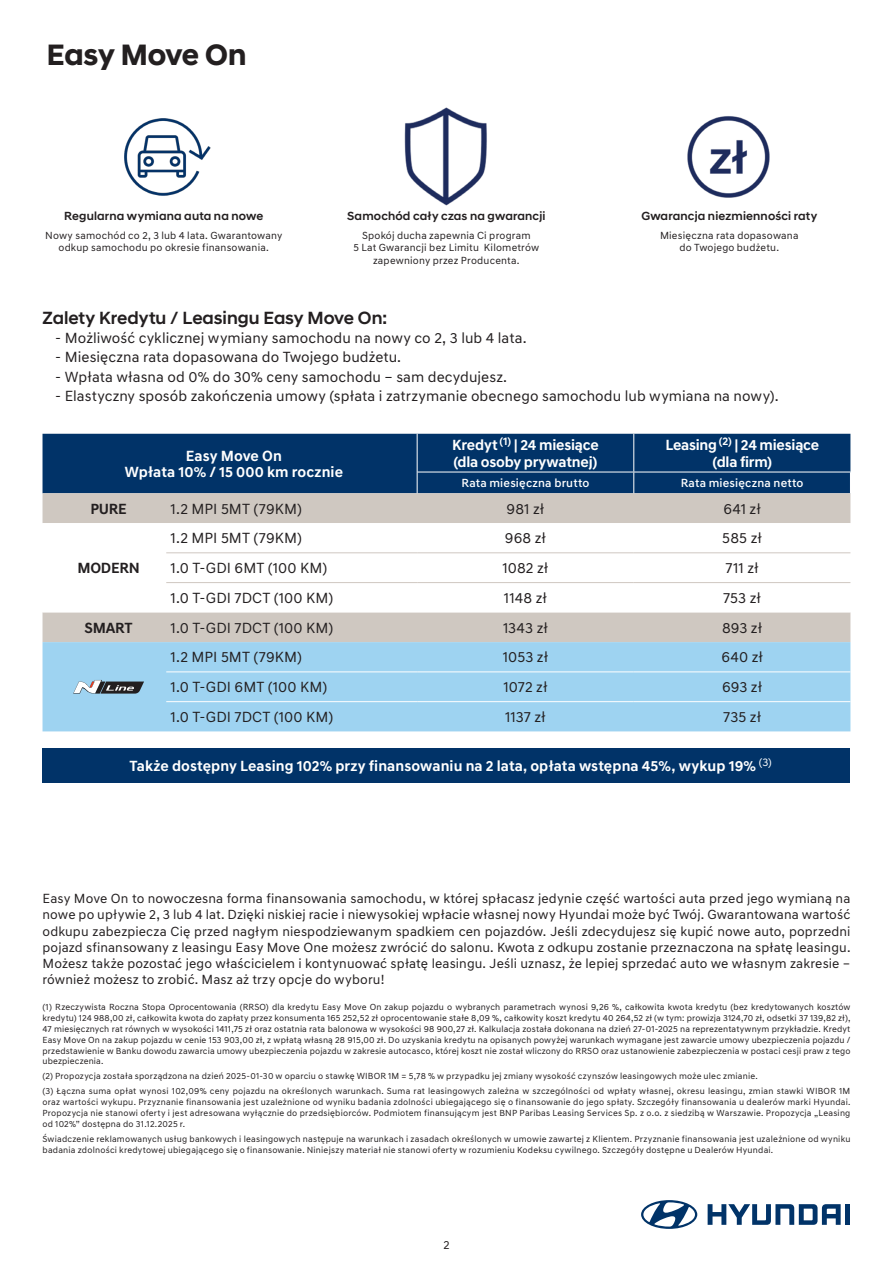
<style>
.page{position:relative;width:893px;height:1263px;background:#fff}
.page>*{position:absolute;margin:0;border:0;box-sizing:border-box;transform-origin:0 0}
.t1{font:700 30px "Hyundai Sans Head";letter-spacing:-.005em;color:#231f20}
.t2{font:500 18px "Hyundai Sans Head";color:#231f20}
.t3{font:15px "Hyundai Sans Text";letter-spacing:.005em;color:#231f20}
.t4{font:700 15px "Hyundai Sans Text";letter-spacing:.005em;color:#fff}
.t5{font:700 15px "Hyundai Sans Text";letter-spacing:-.015em;color:#fff}
.t6{font:700 15px "Hyundai Sans Text";letter-spacing:-.015em;color:#231f20}
.t7{font:13.5px/16.2px "Hyundai Sans Text";letter-spacing:.01em;color:#231f20;text-align:justify}
.t8{font:500 12px "Hyundai Sans Head";letter-spacing:.015em;color:#231f20}
.t9{font:500 12px "Hyundai Sans Text";letter-spacing:.015em;color:#fff}
.t10{font:12px "Hyundai Sans Text";color:#231f20}
.t11{font:10.5px/12.6px "Hyundai Sans Text";letter-spacing:.015em;color:#231f20;text-align:center}
.t12{font:9px/10.8px "Hyundai Sans Text";letter-spacing:.02em;color:#231f20;text-align:justify}
</style>
<div class="page">
<svg style="left:708px;top:1204px;width:133px;height:21px"></svg>
<div style="left:845px;top:1204px;width:5px;height:21px;background:#013368"></div>
<svg style="left:641px;top:1200px;width:56px;height:29px"></svg>
<div style="left:43px;top:434px;width:807px;height:59px;background:#013368"></div>
<div style="left:43px;top:493px;width:807px;height:149px;background:#cfc8c1"></div>
<svg style="left:43px;top:523px;width:807px;height:89px"></svg>
<div style="left:43px;top:642px;width:807px;height:89px;background:#9ed3f1"></div>
<div style="left:43px;top:748px;width:807px;height:34px;background:#013368"></div>
<hr style="left:417px;top:434px;width:1px;height:38px;background:#fff">
<hr style="left:633px;top:434px;width:1px;height:38px;background:#fff">
<svg style="left:417px;top:473px;width:1px;height:20px"></svg>
<svg style="left:633px;top:473px;width:1px;height:20px"></svg>
<hr style="left:166px;top:671px;width:251px;height:1px;background:#fff">
<hr style="left:417px;top:671px;width:217px;height:1px;background:#fff">
<hr style="left:634px;top:671px;width:216px;height:1px;background:#fff">
<hr style="left:166px;top:701px;width:251px;height:1px;background:#fff">
<hr style="left:417px;top:701px;width:217px;height:1px;background:#fff">
<hr style="left:634px;top:701px;width:216px;height:1px;background:#fff">
<hr style="left:166px;top:552px;width:251px;height:1px;background:#cfc8c1">
<hr style="left:417px;top:552px;width:217px;height:1px;background:#cfc8c1">
<hr style="left:634px;top:552px;width:216px;height:1px;background:#cfc8c1">
<hr style="left:166px;top:582px;width:251px;height:1px;background:#cfc8c1">
<hr style="left:417px;top:582px;width:217px;height:1px;background:#cfc8c1">
<hr style="left:634px;top:582px;width:216px;height:1px;background:#cfc8c1">
<hr style="left:417px;top:472px;width:217px;height:1px;background:#fff">
<hr style="left:634px;top:472px;width:217px;height:1px;background:#fff">
<svg style="left:73px;top:680px;width:71px;height:14px"></svg>
<img style="left:124px;top:118px;width:87px;height:78px">
<img style="left:404px;top:107px;width:83px;height:99px">
<img style="left:687px;top:116px;width:83px;height:82px">
<p class="t1" style="left:47px;top:37px;width:201px">Easy Move On</p>
<p class="t8" style="left:64px;top:208px;width:201px">Regularna wymiana auta na nowe</p>
<p class="t11" style="left:45px;top:229px;width:239px">Nowy samochód co 2, 3 lub 4 lata. Gwarantowany odkup samochodu po okresie finansowania.</p>
<p class="t8" style="left:347px;top:208px;width:200px">Samochód cały czas na gwarancji</p>
<p class="t11" style="left:353px;top:229px;width:187px">Spokój ducha zapewnia Ci program<br>5 Lat Gwarancji bez Limitu Kilometrów zapewniony przez Producenta.</p>
<p class="t8" style="left:641px;top:208px;width:177px">Gwarancja niezmienności raty</p>
<p class="t11" style="left:660px;top:229px;width:140px">Miesięczna rata dopasowana do Twojego budżetu.</p>
<p class="t2" style="left:43px;top:307px;width:346px">Zalety Kredytu / Leasingu Easy Move On:</p>
<p class="t3" style="left:55px;top:329px;width:473px">- Możliwość cyklicznej wymiany samochodu na nowy co 2, 3 lub 4 lata.</p>
<p class="t3" style="left:55px;top:348px;width:347px">- Miesięczna rata dopasowana do Twojego budżetu.</p>
<p class="t3" style="left:55px;top:367px;width:453px">- Wpłata własna od 0% do 30% ceny samochodu – sam decydujesz.</p>
<p class="t3" style="left:55px;top:387px;width:725px">- Elastyczny sposób zakończenia umowy (spłata i zatrzymanie obecnego samochodu lub wymiana na nowy).</p>
<p class="t4" style="left:186px;top:446px;width:97px">Easy Move On</p>
<p class="t4" style="left:125px;top:463px;width:220px">Wpłata 10% / 15 000 km rocznie</p>
<p class="t5" style="left:452px;top:436px;width:148px">Kredyt <sup>(1)</sup> | 24 miesiące</p>
<p class="t5" style="left:453px;top:452px;width:146px">(dla osoby prywatnej)</p>
<p class="t5" style="left:665px;top:436px;width:155px">Leasing <sup>(2)</sup> | 24 miesiące</p>
<p class="t4" style="left:713px;top:452px;width:61px">(dla firm)</p>
<p class="t9" style="left:462px;top:476px;width:129px">Rata miesięczna brutto</p>
<p class="t9" style="left:681px;top:476px;width:124px">Rata miesięczna netto</p>
<p class="t6" style="left:90px;top:499px;width:38px">PURE</p>
<p class="t3" style="left:171px;top:500px;width:133px">1.2 MPI 5MT (79KM)</p>
<p class="t3" style="left:507px;top:500px;width:39px">981 zł</p>
<p class="t3" style="left:723px;top:500px;width:39px">641 zł</p>
<p class="t6" style="left:77px;top:559px;width:64px">MODERN</p>
<p class="t3" style="left:171px;top:529px;width:133px">1.2 MPI 5MT (79KM)</p>
<p class="t3" style="left:505px;top:529px;width:43px">968 zł</p>
<p class="t3" style="left:722px;top:529px;width:41px">585 zł</p>
<p class="t3" style="left:171px;top:559px;width:158px">1.0 T-GDI 6MT (100 KM)</p>
<p class="t3" style="left:503px;top:559px;width:47px">1082 zł</p>
<p class="t3" style="left:726px;top:559px;width:35px">711 zł</p>
<p class="t3" style="left:171px;top:589px;width:164px">1.0 T-GDI 7DCT (100 KM)</p>
<p class="t3" style="left:504px;top:589px;width:45px">1148 zł</p>
<p class="t3" style="left:723px;top:589px;width:39px">753 zł</p>
<p class="t6" style="left:85px;top:618px;width:50px">SMART</p>
<p class="t3" style="left:171px;top:619px;width:164px">1.0 T-GDI 7DCT (100 KM)</p>
<p class="t3" style="left:503px;top:619px;width:46px">1343 zł</p>
<p class="t3" style="left:722px;top:619px;width:42px">893 zł</p>
<p class="t3" style="left:171px;top:648px;width:133px">1.2 MPI 5MT (79KM)</p>
<p class="t3" style="left:503px;top:648px;width:47px">1053 zł</p>
<p class="t3" style="left:721px;top:648px;width:43px">640 zł</p>
<p class="t3" style="left:171px;top:678px;width:158px">1.0 T-GDI 6MT (100 KM)</p>
<p class="t3" style="left:503px;top:678px;width:46px">1072 zł</p>
<p class="t3" style="left:722px;top:678px;width:42px">693 zł</p>
<p class="t3" style="left:171px;top:708px;width:164px">1.0 T-GDI 7DCT (100 KM)</p>
<p class="t3" style="left:505px;top:708px;width:42px">1137 zł</p>
<p class="t3" style="left:723px;top:708px;width:40px">735 zł</p>
<p class="t4" style="left:130px;top:757px;width:644px">Także dostępny Leasing 102% przy finansowaniu na 2 lata, opłata wstępna 45%, wykup 19% <sup>(3)</sup></p>
<p class="t7" style="left:43px;top:890px;width:809px">Easy Move On to nowoczesna forma finansowania samochodu, w której spłacasz jedynie część wartości auta przed jego wymianą na nowe po upływie 2, 3 lub 4 lat. Dzięki niskiej racie i niewysokiej wpłacie własnej nowy Hyundai może być Twój. Gwarantowana wartość odkupu zabezpiecza Cię przed nagłym niespodziewanym spadkiem cen pojazdów. Jeśli zdecydujesz się kupić nowe auto, poprzedni pojazd sfinansowany z leasingu Easy Move One możesz zwrócić do salonu. Kwota z odkupu zostanie przeznaczona na spłatę leasingu.<br>Możesz także pozostać jego właścicielem i kontynuować spłatę leasingu. Jeśli uznasz, że lepiej sprzedać auto we własnym zakresie – również możesz to zrobić. Masz aż trzy opcje do wyboru!</p>
<p class="t12" style="left:43px;top:1002px;width:809px">(1) Rzeczywista Roczna Stopa Oprocentowania (RRSO) dla kredytu Easy Move On zakup pojazdu o wybranych parametrach wynosi 9,26 %, całkowita kwota kredytu (bez kredytowanych kosztów kredytu) 124 988,00 zł, całkowita kwota do zapłaty przez konsumenta 165 252,52 zł oprocentowanie stałe 8,09 %, całkowity koszt kredytu 40 264,52 zł (w tym: prowizja 3124,70 zł, odsetki 37 139,82 zł), 47 miesięcznych rat równych w wysokości 1411,75 zł oraz ostatnia rata balonowa w wysokości 98 900,27 zł. Kalkulacja została dokonana na dzień 27-01-2025 na reprezentatywnym przykładzie. Kredyt Easy Move On na zakup pojazdu w cenie 153 903,00 zł, z wpłatą własną 28 915,00 zł. Do uzyskania kredytu na opisanych powyżej warunkach wymagane jest zawarcie umowy ubezpieczenia pojazdu / przedstawienie w Banku dowodu zawarcia umowy ubezpieczenia pojazdu w zakresie autocasco, której koszt nie został wliczony do RRSO oraz ustanowienie zabezpieczenia w postaci cesji praw z tego ubezpieczenia.</p>
<p class="t12" style="left:43px;top:1071px;width:717px">(2) Propozycja została sporządzona na dzień 2025-01-30 w oparciu o stawkę WIBOR 1M = 5,78 % w przypadku jej zmiany wysokość czynszów leasingowych może ulec zmianie.</p>
<p class="t12" style="left:43px;top:1086px;width:809px">(3) Łączna suma opłat wynosi 102,09% ceny pojazdu na określonych warunkach. Suma rat leasingowych zależna w szczególności od wpłaty własnej, okresu leasingu, zmian stawki WIBOR 1M oraz wartości wykupu. Przyznanie finansowania jest uzależnione od wyniku badania zdolności ubiegającego się o finansowanie do jego spłaty. Szczegóły finansowania u dealerów marki Hyundai.<br>Propozycja nie stanowi oferty i jest adresowana wyłącznie do przedsiębiorców. Podmiotem finansującym jest BNP Paribas Leasing Services Sp. z o.o. z siedzibą w Warszawie. Propozycja „Leasing od 102%” dostępna do 31.12.2025 r.</p>
<p class="t12" style="left:43px;top:1133px;width:809px">Świadczenie reklamowanych usług bankowych i leasingowych następuje na warunkach i zasadach określonych w umowie zawartej z Klientem. Przyznanie finansowania jest uzależnione od wyniku badania zdolności kredytowej ubiegającego się o finansowanie. Niniejszy materiał nie stanowi oferty w rozumieniu Kodeksu cywilnego. Szczegóły dostępne u Dealerów Hyundai.</p>
<p class="t10" style="left:443px;top:1237px;width:8px">2</p>
</div>
